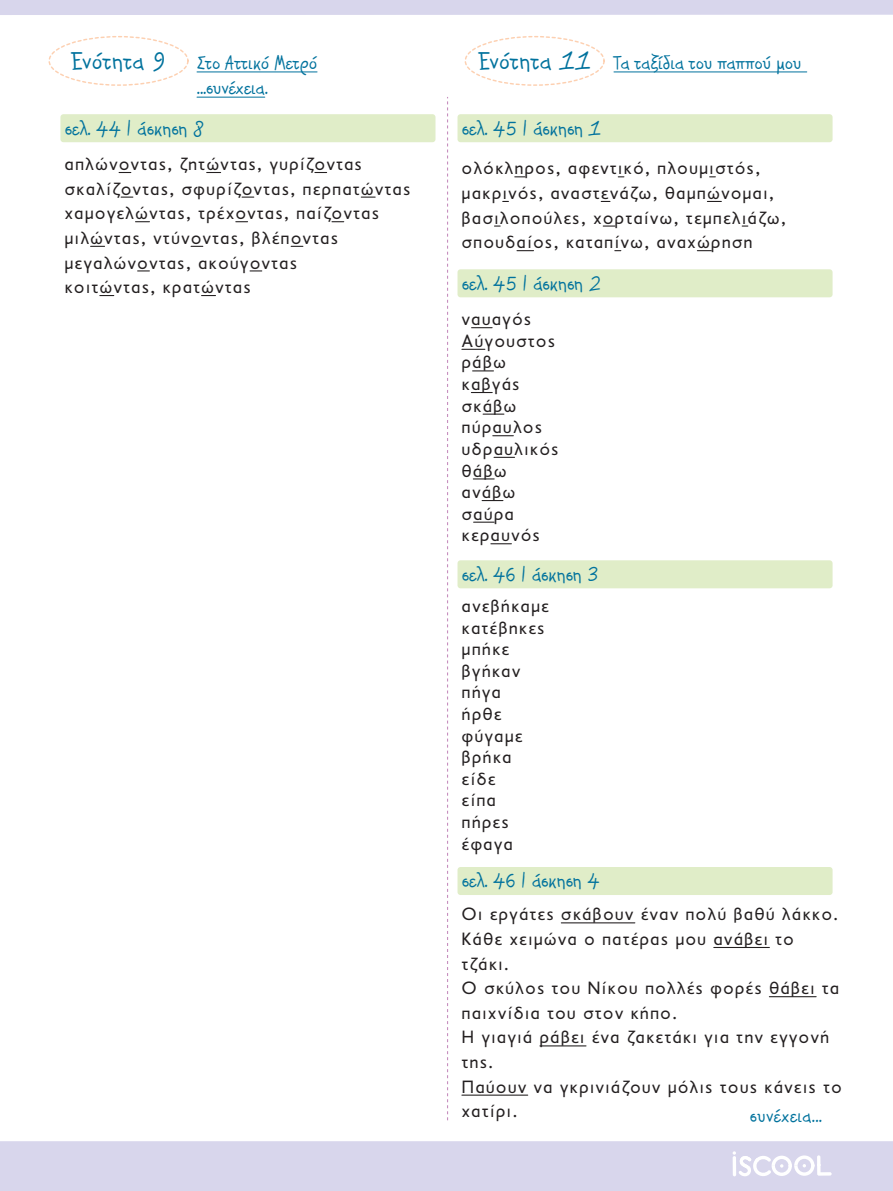
<style>
.page{position:relative;width:893px;height:1191px;background:#fff}
.page>*{position:absolute;margin:0;border:0;box-sizing:border-box;transform-origin:0 0}
.t1{font:27px "PF Kids Pro Grade Five";letter-spacing:.02em;color:#00729d}
.t2{font:21.6px "PF Kids Pro Grade Five";color:#00729d}
.t3{font:21px "PF Kids Pro Grade Five";color:#00729d}
.t4{font:21px "PF Kids Pro Grade Five";letter-spacing:.02em;color:#00729d}
.t5{font:18px/21.6px "PF Transport";letter-spacing:.09em;color:#231f20}
.s1{font-size:27px}
</style>
<div class="page">
<div style="left:60px;top:114px;width:375px;height:28px;background:#e0edc8;border-radius:3px"></div>
<div style="left:0;top:1141px;width:893px;height:50px;background:#d8d6ec"></div>
<div style="left:0;top:0;width:893px;height:15px;background:#d8d6ec"></div>
<svg style="left:733px;top:1151px;width:99px;height:26px"></svg>
<svg style="left:447px;top:97px;width:1px;height:1023px"></svg>
<div style="left:48px;top:36px;width:141px;height:50px;border:1px dashed #fdd0b1;border-radius:50%"></div>
<div style="left:457px;top:114px;width:376px;height:28px;background:#e0edc8;border-radius:3px"></div>
<div style="left:465px;top:36px;width:140px;height:50px;border:1px dashed #fdd0b1;border-radius:50%"></div>
<hr style="left:197px;top:72px;width:120px;height:1px;background:#00729d">
<hr style="left:197px;top:97px;width:68px;height:1px;background:#00729d">
<hr style="left:614px;top:72px;width:193px;height:1px;background:#00729d">
<svg style="left:119px;top:172px;width:12px;height:1px"></svg>
<svg style="left:207px;top:172px;width:14px;height:1px"></svg>
<svg style="left:315px;top:172px;width:12px;height:1px"></svg>
<svg style="left:121px;top:197px;width:12px;height:1px"></svg>
<svg style="left:242px;top:197px;width:12px;height:1px"></svg>
<svg style="left:361px;top:197px;width:14px;height:1px"></svg>
<svg style="left:135px;top:221px;width:14px;height:1px"></svg>
<svg style="left:236px;top:221px;width:12px;height:1px"></svg>
<svg style="left:332px;top:221px;width:12px;height:1px"></svg>
<svg style="left:91px;top:246px;width:14px;height:1px"></svg>
<svg style="left:191px;top:246px;width:12px;height:1px"></svg>
<svg style="left:291px;top:246px;width:12px;height:1px"></svg>
<svg style="left:250px;top:270px;width:12px;height:1px"></svg>
<svg style="left:100px;top:295px;width:14px;height:1px"></svg>
<svg style="left:202px;top:295px;width:14px;height:1px"></svg>
<svg style="left:707px;top:201px;width:14px;height:1px"></svg>
<svg style="left:494px;top:225px;width:6px;height:2px"></svg>
<svg style="left:603px;top:225px;width:12px;height:2px"></svg>
<svg style="left:742px;top:225px;width:6px;height:2px"></svg>
<svg style="left:517px;top:250px;width:16px;height:1px"></svg>
<svg style="left:697px;top:250px;width:14px;height:1px"></svg>
<div style="left:457px;top:269px;width:376px;height:28px;background:#e0edc8;border-radius:3px"></div>
<svg style="left:472px;top:327px;width:20px;height:1px"></svg>
<svg style="left:462px;top:349px;width:23px;height:1px"></svg>
<svg style="left:473px;top:370px;width:20px;height:1px"></svg>
<svg style="left:471px;top:392px;width:21px;height:1px"></svg>
<hr style="left:483px;top:413px;width:21px;height:2px;background:#231f20">
<svg style="left:493px;top:435px;width:20px;height:1px"></svg>
<svg style="left:494px;top:457px;width:21px;height:1px"></svg>
<svg style="left:473px;top:478px;width:21px;height:1px"></svg>
<svg style="left:482px;top:500px;width:21px;height:1px"></svg>
<hr style="left:474px;top:521px;width:20px;height:2px;background:#231f20">
<svg style="left:491px;top:543px;width:20px;height:1px"></svg>
<div style="left:457px;top:560px;width:376px;height:28px;background:#e0edc8;border-radius:3px"></div>
<div style="left:457px;top:867px;width:376px;height:28px;background:#e0edc8;border-radius:3px"></div>
<hr style="left:561px;top:922px;width:74px;height:1px;background:#231f20">
<hr style="left:714px;top:947px;width:55px;height:1px;background:#231f20">
<hr style="left:769px;top:996px;width:47px;height:1px;background:#231f20">
<hr style="left:540px;top:1045px;width:46px;height:1px;background:#231f20">
<hr style="left:462px;top:1094px;width:66px;height:1px;background:#231f20">
<p class="t3" style="left:71px;top:45px;width:247px"><span class="s1">Ενότητα 9</span> Στο Αττικό Μετρό</p>
<h1 class="t1" style="left:478px;top:38px;width:114px">Ενότητα 11</h1>
<p class="t3" style="left:197px;top:70px;width:72px">...συνέχεια.</p>
<p class="t2" style="left:65px;top:110px;width:141px">σελ. 44 | άσκηση 8</p>
<p class="t2" style="left:462px;top:110px;width:140px">σελ. 45 | άσκηση 1</p>
<p class="t3" style="left:614px;top:45px;width:189px">Τα ταξίδια του παππού µου</p>
<p class="t5" style="left:65px;top:152px;width:347px;line-height:24.6px">απλώνοντας, ζητώντας, γυρίζοντας σκαλίζοντας, σφυρίζοντας, περπατώντας χαµογελώντας, τρέχοντας, παίζοντας µιλώντας, ντύνοντας, βλέποντας µεγαλώνοντας, ακούγοντας<br>κοιτώντας, κρατώντας</p>
<p class="t5" style="left:462px;top:156px;width:325px;line-height:24.6px">ολόκληρος, αφεντικό, πλουµιστός, µακρινός, αναστενάζω, θαµπώνοµαι, βασιλοπούλες, χορταίνω, τεµπελιάζω, σπουδαίος, καταπίνω, αναχώρηση</p>
<p class="t2" style="left:462px;top:265px;width:140px">σελ. 45 | άσκηση 2</p>
<p class="t5" style="left:462px;top:308px;width:98px">ναυαγός<br>Αύγουστος ράβω καβγάς σκάβω πύραυλος υδραυλικός θάβω ανάβω σαύρα κεραυνός</p>
<p class="t2" style="left:462px;top:556px;width:138px">σελ. 46 | άσκηση 3</p>
<p class="t5" style="left:462px;top:595px;width:88px">ανεβήκαµε κατέβηκες µπήκε βγήκαν πήγα<br>ήρθε φύγαµε βρήκα είδε<br>είπα<br>πήρες έφαγα</p>
<p class="t2" style="left:462px;top:863px;width:139px">σελ. 46 | άσκηση 4</p>
<p class="t5" style="left:462px;top:902px;width:381px;line-height:24.6px">Οι εργάτες σκάβουν έναν πολύ βαθύ λάκκο.<br>Κάθε χειµώνα ο πατέρας µου ανάβει το τζάκι.<br>Ο σκύλος του Νίκου πολλές φορές θάβει τα παιχνίδια του στον κήπο.<br>Η γιαγιά ράβει ένα ζακετάκι για την εγγονή της.<br>Παύουν να γκρινιάζουν µόλις τους κάνεις το χατίρι.</p>
<p class="t4" style="left:750px;top:1098px;width:74px">συνέχεια...</p>
</div>
